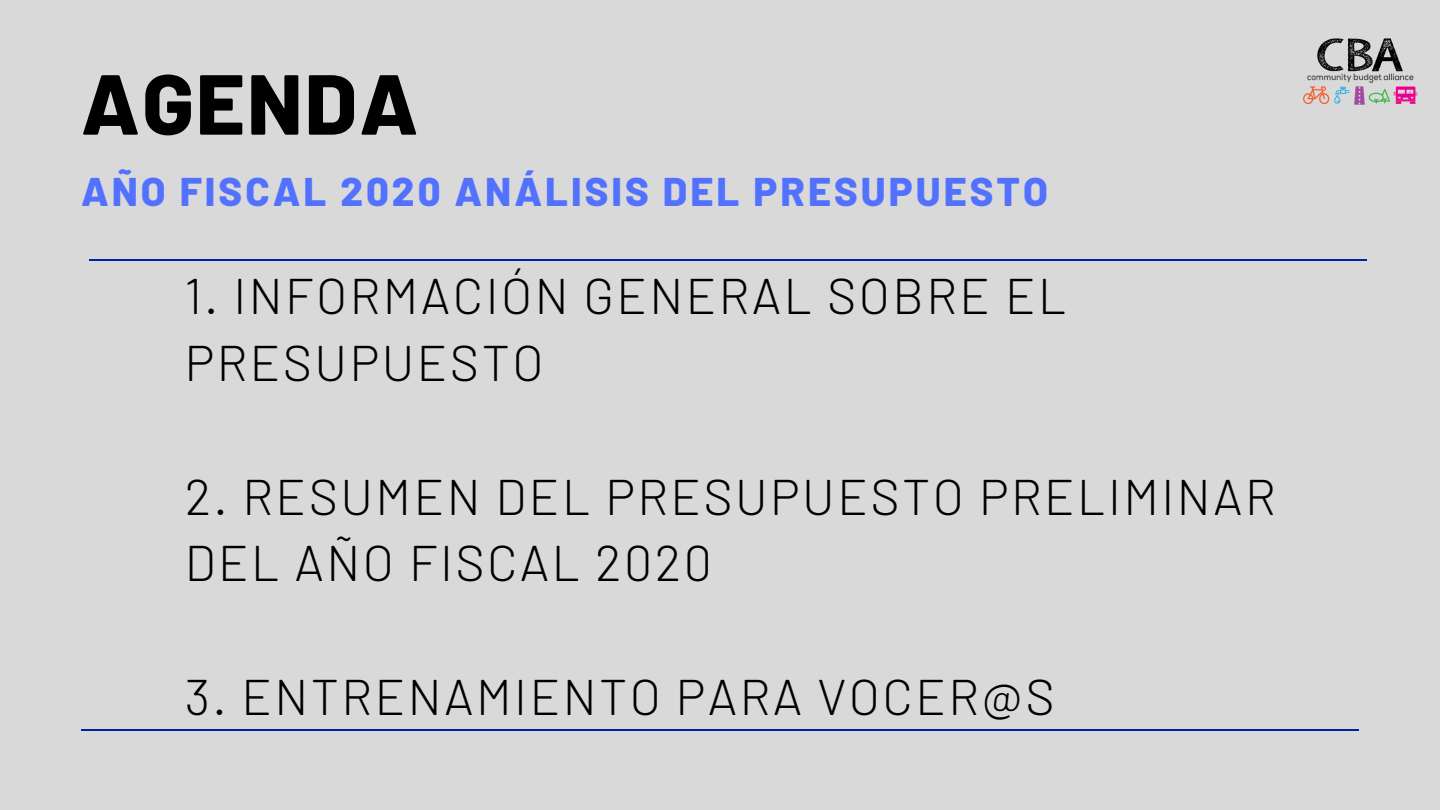
<style>
.page{position:relative;width:1440px;height:810px;background:#d9d9d9}
.page>*{position:absolute;margin:0;border:0;box-sizing:border-box;transform-origin:0 0}
.t1{font:800 85px "Barlow";letter-spacing:.025em;color:#000}
.t2{font:300 50px/66.8px "Barlow";letter-spacing:.05em;color:#000}
.t3{font:800 40px "Barlow";letter-spacing:.075em;color:#5271ff}
</style>
<div class="page">
<hr style="left:81px;top:729px;width:1278px;height:1px;background:#001ea6">
<img style="left:1303px;top:38px;width:115px;height:67px">
<hr style="left:89px;top:259px;width:1278px;height:1px;background:#001ea6">
<h1 class="t1" style="left:81px;top:50px;width:339px">AGENDA</h1>
<p class="t3" style="left:81px;top:166px;width:968px">AÑO FISCAL 2020 ANÁLISIS DEL PRESUPUESTO</p>
<p class="t2" style="left:185px;top:261px;width:883px">1. INFORMACIÓN GENERAL SOBRE EL<br>PRESUPUESTO</p>
<p class="t2" style="left:185px;top:461px;width:1093px">2. RESUMEN DEL PRESUPUESTO PRELIMINAR<br>DEL AÑO FISCAL 2020</p>
<p class="t2" style="left:185px;top:662px;width:871px">3. ENTRENAMIENTO PARA VOCER@S</p>
</div>
